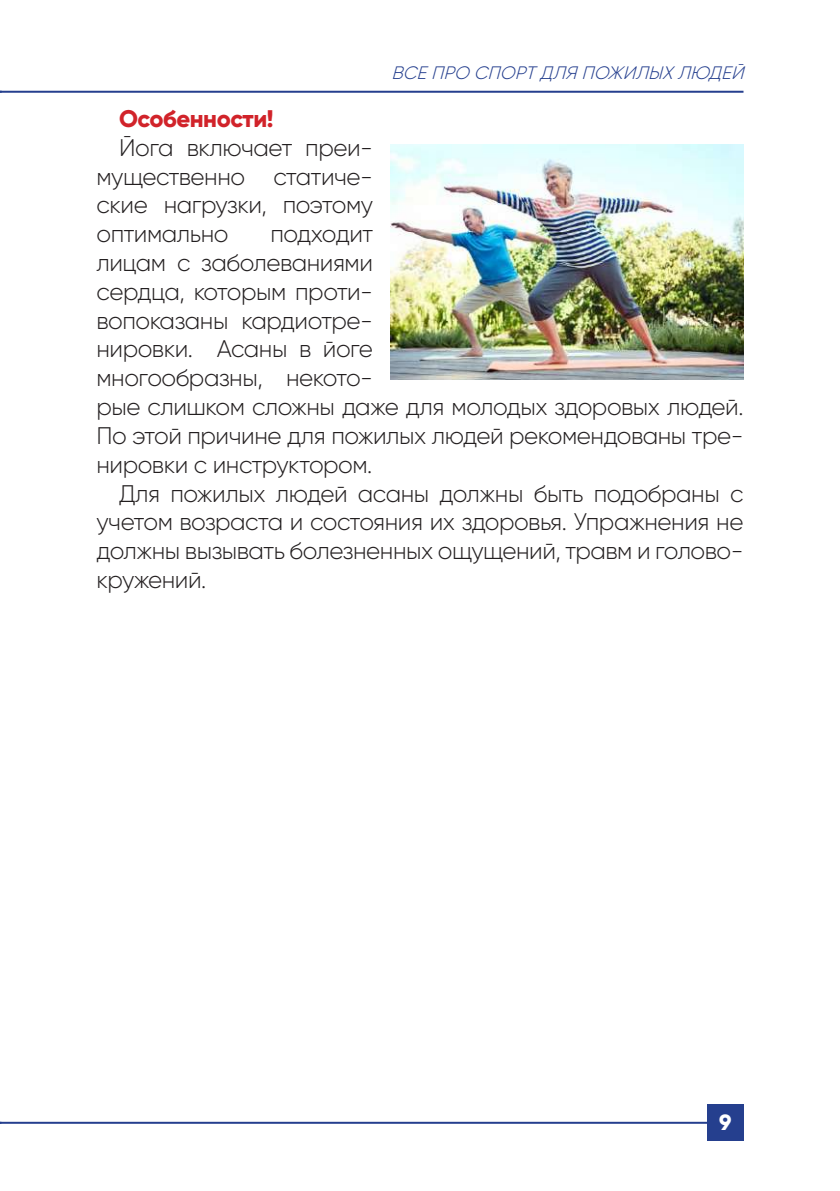
<style>
.page{position:relative;width:840px;height:1191px;background:#fff}
.page>*{position:absolute;margin:0;border:0;box-sizing:border-box;transform-origin:0 0}
.t1{font:300 24px/28.8px "Gilroy";letter-spacing:-.02em;color:#231f20;text-align:justify}
.t2{font:800 24px "Gilroy";letter-spacing:-.02em;color:#d1232a}
.t3{font:800 22px "Gilroy";color:#fff}
.t4{font:italic 300 18px "Gilroy";color:#253f8e}
</style>
<div class="page">
<hr style="left:0;top:1121px;width:713px;height:2px;background:#253f8e">
<div style="left:706px;top:1104px;width:37px;height:36px;background:#253f8e"></div>
<hr style="left:0;top:91px;width:743px;height:2px;background:#253f8e">
<img style="left:390px;top:144px;width:353px;height:236px">
<p class="t4" style="left:391px;top:62px;width:359px">ВСЕПРО СПОРТДЛЯ ПОЖИЛЫХЛЮДЕЙ</p>
<p class="t2" style="left:119px;top:103px;width:156px">Особенности!</p>
<p class="t1" style="left:96px;top:133px;width:278px;text-indent:23px">Йога включает преи&shy;мущественно статиче&shy;ские нагрузки, поэтому оптимально</p>
<p class="t1" style="left:96px;top:219px;width:648px;text-align:left;text-indent:174px">подходит<br>лицам с заболеваниями<br>сердца, которым проти-<br>вопоказаны кардиотре-<br>нировки. Асаны в йоге<br>многообразны, некото-<br>рые слишком сложны даже для молодых здоровых людей.<br>По этой причине для пожилых людей рекомендованы тре&shy;нировки с инструктором.</p>
<p class="t1" style="left:96px;top:478px;width:648px;text-indent:23px">Для пожилых людей асаны должны быть подобраны с учетом возраста и состояния их здоровья. Упражнения не должны вызывать болезненных ощущений, травм и голово&shy;кружений.</p>
<p class="t3" style="left:718px;top:1108px;width:14px">9</p>
</div>
